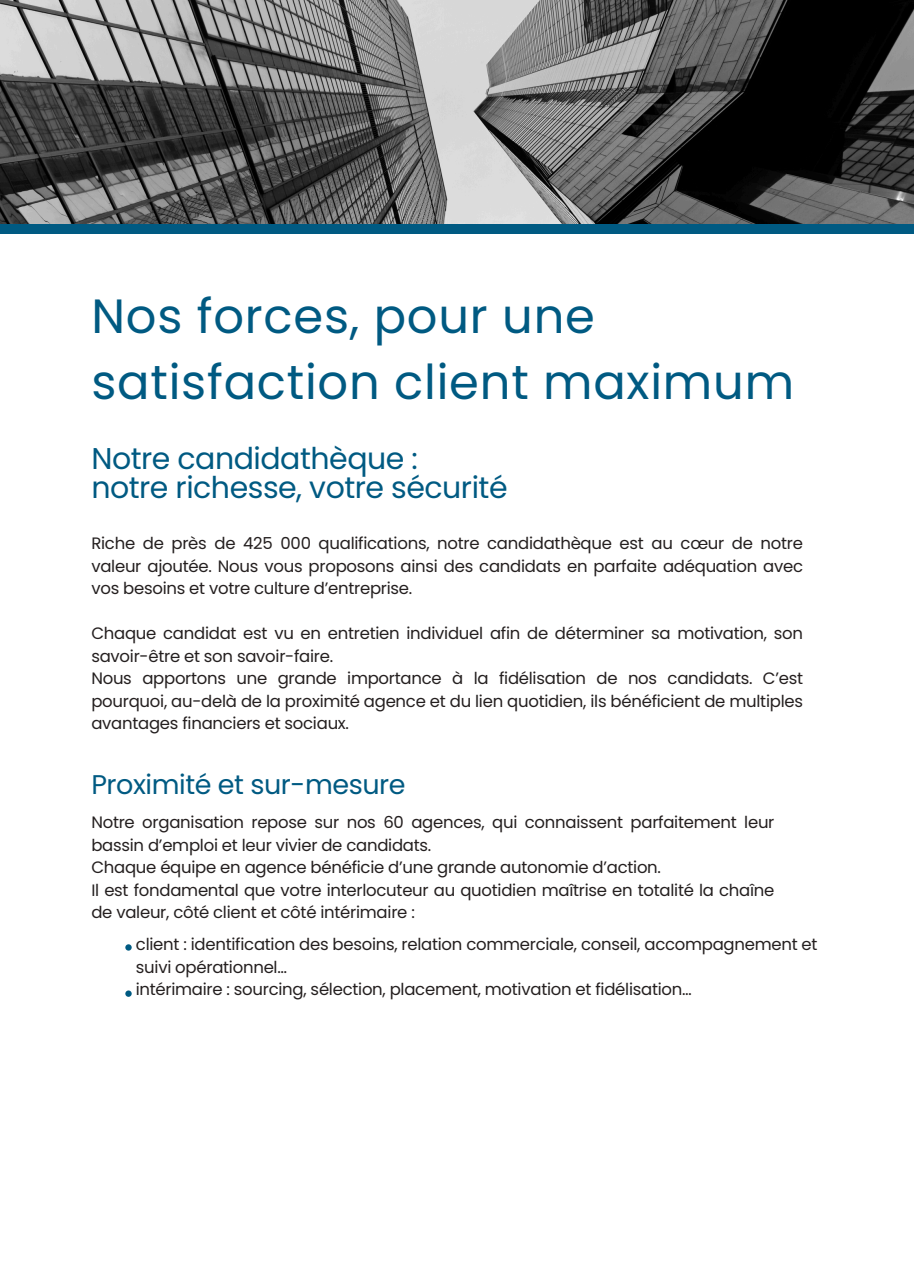
<style>
.page{position:relative;width:914px;height:1284px;background:#fff}
.page>*{position:absolute;margin:0;border:0;box-sizing:border-box;transform-origin:0 0}
.t1{font:48px/66.3px "Poppins";letter-spacing:.015em;color:#005a82}
.t2{font:30px/29.2px "Poppins";letter-spacing:-.015em;color:#005a82}
.t3{font:27px "Poppins";letter-spacing:-.015em;color:#005a82}
.t4{font:16.5px/22.5px "Poppins";letter-spacing:-.015em;color:#241f1f}
</style>
<div class="page">
<div style="left:0;top:223px;width:914px;height:11px;background:#005a82"></div>
<div style="left:125px;top:944px;width:7px;height:6px;background:#005a82;border-radius:50%"></div>
<svg style="left:125px;top:990px;width:7px;height:7px"></svg>
<img style="left:0;top:0;width:914px;height:223px">
<h1 class="t1" style="left:91px;top:283px;width:704px">Nos forces, pour une satisfaction client maximum</h1>
<h2 class="t2" style="left:91px;top:444px;width:417px">Notre candidathèque :<br>notre richesse, votre sécurité</h2>
<p class="t4" style="left:91px;top:532px;width:713px;text-align:justify">Riche de près de 425 000 qualifications, notre candidathèque est au cœur de notre valeur ajoutée. Nous vous proposons ainsi des candidats en parfaite adéquation avec vos besoins et votre culture d’entreprise.</p>
<p class="t4" style="left:91px;top:622px;width:713px">Chaque candidat est vu en entretien individuel afin de déterminer sa motivation, son savoir-être et son savoir-faire.</p>
<p class="t4" style="left:91px;top:667px;width:713px;text-align:justify">Nous apportons une grande importance à la fidélisation de nos candidats. C’est pourquoi, au-delà de la proximité agence et du lien quotidien, ils bénéficient de multiples avantages financiers et sociaux.</p>
<p class="t3" style="left:91px;top:766px;width:316px">Proximité et sur-mesure</p>
<h3 class="t4" style="left:91px;top:811px;width:684px">Notre organisation repose sur nos 60 agences, qui connaissent parfaitement leur bassin d’emploi et leur vivier de candidats.</h3>
<p class="t4" style="left:91px;top:856px;width:571px">Chaque équipe en agence bénéficie d’une grande autonomie d’action.</p>
<p class="t4" style="left:91px;top:879px;width:684px">Il est fondamental que votre interlocuteur au quotidien maîtrise en totalité la chaîne de valeur, côté client et côté intérimaire :</p>
<p class="t4" style="left:136px;top:933px;width:683px">client : identification des besoins, relation commerciale, conseil, accompagnement et suivi opérationnel…</p>
<p class="t4" style="left:136px;top:978px;width:557px">intérimaire : sourcing, sélection, placement, motivation et fidélisation…</p>
</div>
